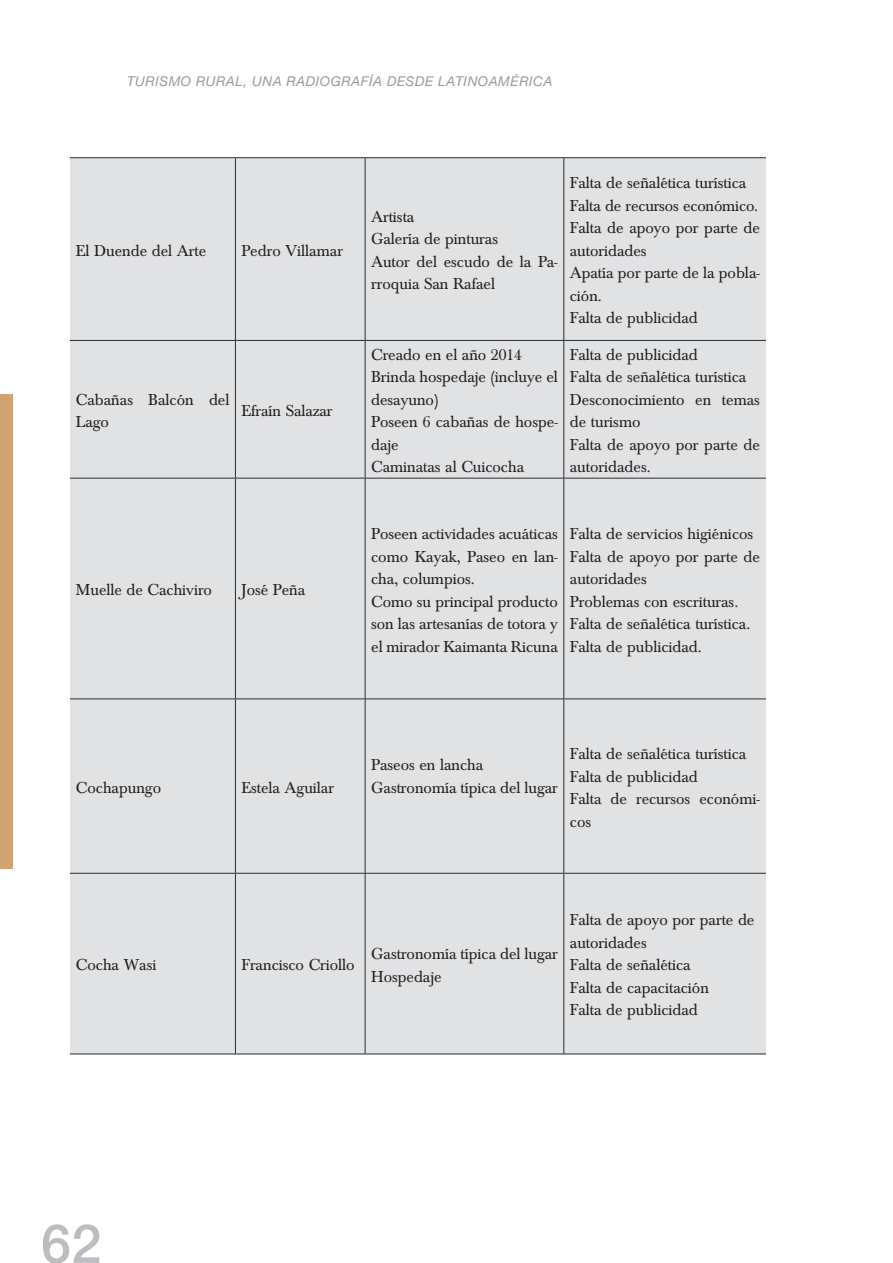
<style>
.page{position:relative;width:893px;height:1263px;background:#fff}
.page>*{position:absolute;margin:0;border:0;box-sizing:border-box;transform-origin:0 0}
.t1{font:500 54px "Helvetica Neue LT Std";color:#bcbdc0}
.t2{font:16.5px/22.5px "Baskerville";color:#231f20}
.t3{font:italic 13.5px "Helvetica Neue LT Std";letter-spacing:.04em;color:#6c6d70}
</style>
<div class="page">
<div style="left:0;top:394px;width:13px;height:474px;background:#d2a372"></div>
<div style="left:70px;top:158px;width:696px;height:895px;background:#e1e2e4"></div>
<hr style="left:70px;top:157px;width:165px;height:1px;background:#292d2f">
<hr style="left:235px;top:157px;width:130px;height:1px;background:#292d2f">
<hr style="left:235px;top:158px;width:1px;height:182px;background:#292d2f">
<hr style="left:365px;top:157px;width:199px;height:1px;background:#292d2f">
<hr style="left:365px;top:158px;width:1px;height:182px;background:#292d2f">
<hr style="left:564px;top:157px;width:202px;height:1px;background:#292d2f">
<hr style="left:563px;top:158px;width:1px;height:182px;background:#292d2f">
<hr style="left:70px;top:340px;width:165px;height:1px;background:#292d2f">
<hr style="left:235px;top:340px;width:130px;height:1px;background:#292d2f">
<hr style="left:235px;top:341px;width:1px;height:137px;background:#292d2f">
<hr style="left:365px;top:340px;width:199px;height:1px;background:#292d2f">
<hr style="left:365px;top:341px;width:1px;height:137px;background:#292d2f">
<hr style="left:564px;top:340px;width:202px;height:1px;background:#292d2f">
<hr style="left:563px;top:341px;width:1px;height:137px;background:#292d2f">
<hr style="left:70px;top:478px;width:165px;height:1px;background:#292d2f">
<hr style="left:235px;top:478px;width:130px;height:1px;background:#292d2f">
<hr style="left:235px;top:478px;width:1px;height:220px;background:#292d2f">
<hr style="left:365px;top:478px;width:199px;height:1px;background:#292d2f">
<hr style="left:365px;top:478px;width:1px;height:220px;background:#292d2f">
<hr style="left:564px;top:478px;width:202px;height:1px;background:#292d2f">
<hr style="left:563px;top:478px;width:1px;height:220px;background:#292d2f">
<hr style="left:70px;top:698px;width:165px;height:1px;background:#292d2f">
<hr style="left:235px;top:698px;width:130px;height:1px;background:#292d2f">
<hr style="left:235px;top:699px;width:1px;height:174px;background:#292d2f">
<hr style="left:365px;top:698px;width:199px;height:1px;background:#292d2f">
<hr style="left:365px;top:699px;width:1px;height:174px;background:#292d2f">
<hr style="left:564px;top:698px;width:202px;height:1px;background:#292d2f">
<hr style="left:563px;top:699px;width:1px;height:174px;background:#292d2f">
<hr style="left:70px;top:873px;width:165px;height:1px;background:#292d2f">
<hr style="left:235px;top:873px;width:130px;height:1px;background:#292d2f">
<hr style="left:235px;top:874px;width:1px;height:179px;background:#292d2f">
<hr style="left:365px;top:873px;width:199px;height:1px;background:#292d2f">
<hr style="left:365px;top:874px;width:1px;height:179px;background:#292d2f">
<hr style="left:564px;top:873px;width:202px;height:1px;background:#292d2f">
<hr style="left:563px;top:874px;width:1px;height:179px;background:#292d2f">
<hr style="left:70px;top:1053px;width:165px;height:1px;background:#292d2f">
<hr style="left:235px;top:1053px;width:130px;height:1px;background:#292d2f">
<hr style="left:365px;top:1053px;width:199px;height:1px;background:#292d2f">
<hr style="left:564px;top:1053px;width:202px;height:1px;background:#292d2f">
<p class="t3" style="left:127px;top:73px;width:427px">TURISMO RURAL, UNA RADIOGRAFÍA DESDE LATINOAMÉRICA</p>
<p class="t2" style="left:76px;top:239px;width:132px">El Duende del Arte</p>
<p class="t2" style="left:241px;top:239px;width:103px">Pedro Villamar</p>
<p class="t2" style="left:371px;top:206px;width:188px">Artista<br>Galería de pinturas<br>Autor del escudo de la Pa&shy;rroquia San Rafael</p>
<p class="t2" style="left:570px;top:172px;width:192px">Falta de señalética turística<br>Falta de recursos económico.<br>Falta de apoyo por parte de autoridades<br>Apatía por parte de la pobla&shy;ción.<br>Falta de publicidad</p>
<p class="t2" style="left:76px;top:388px;width:155px">Cabañas Balcón del<br>Lago</p>
<p class="t2" style="left:241px;top:400px;width:93px">Efraín Salazar</p>
<p class="t2" style="left:76px;top:579px;width:138px">Muelle de Cachiviro</p>
<p class="t2" style="left:241px;top:579px;width:65px">José Peña</p>
<p class="t2" style="left:76px;top:777px;width:87px">Cochapungo</p>
<p class="t2" style="left:241px;top:777px;width:94px">Estela Aguilar</p>
<p class="t2" style="left:371px;top:343px;width:188px">Creado en el año 2014<br>Brinda hospedaje (incluye el desayuno)<br>Poseen 6 cabañas de hospe&shy;daje<br>Caminatas al Cuicocha</p>
<p class="t2" style="left:570px;top:343px;width:192px">Falta de publicidad<br>Falta de señalética turística<br>Desconocimiento en temas de turismo<br>Falta de apoyo por parte de autoridades.</p>
<p class="t2" style="left:371px;top:523px;width:188px">Poseen actividades acuáticas como Kayak, Paseo en lan&shy;cha, columpios.<br>Como su principal producto son las artesanías de totora y el mirador Kaimanta Ricuna</p>
<p class="t2" style="left:570px;top:523px;width:192px">Falta de servicios higiénicos<br>Falta de apoyo por parte de autoridades<br>Problemas con escrituras.<br>Falta de señalética turística.<br>Falta de publicidad.</p>
<p class="t2" style="left:371px;top:754px;width:188px">Paseos en lancha<br>Gastronomía típica del lugar</p>
<p class="t2" style="left:570px;top:743px;width:192px">Falta de señalética turística<br>Falta de publicidad<br>Falta de recursos económi&shy;cos</p>
<p class="t2" style="left:76px;top:954px;width:82px">Cocha Wasi</p>
<p class="t2" style="left:241px;top:954px;width:115px">Francisco Criollo</p>
<p class="t2" style="left:371px;top:943px;width:188px">Gastronomía típica del lugar<br>Hospedaje</p>
<p class="t2" style="left:570px;top:909px;width:186px">Falta de apoyo por parte de autoridades<br>Falta de señalética<br>Falta de capacitación<br>Falta de publicidad</p>
<h1 class="t1" style="left:41px;top:1211px;width:62px">62</h1>
</div>
